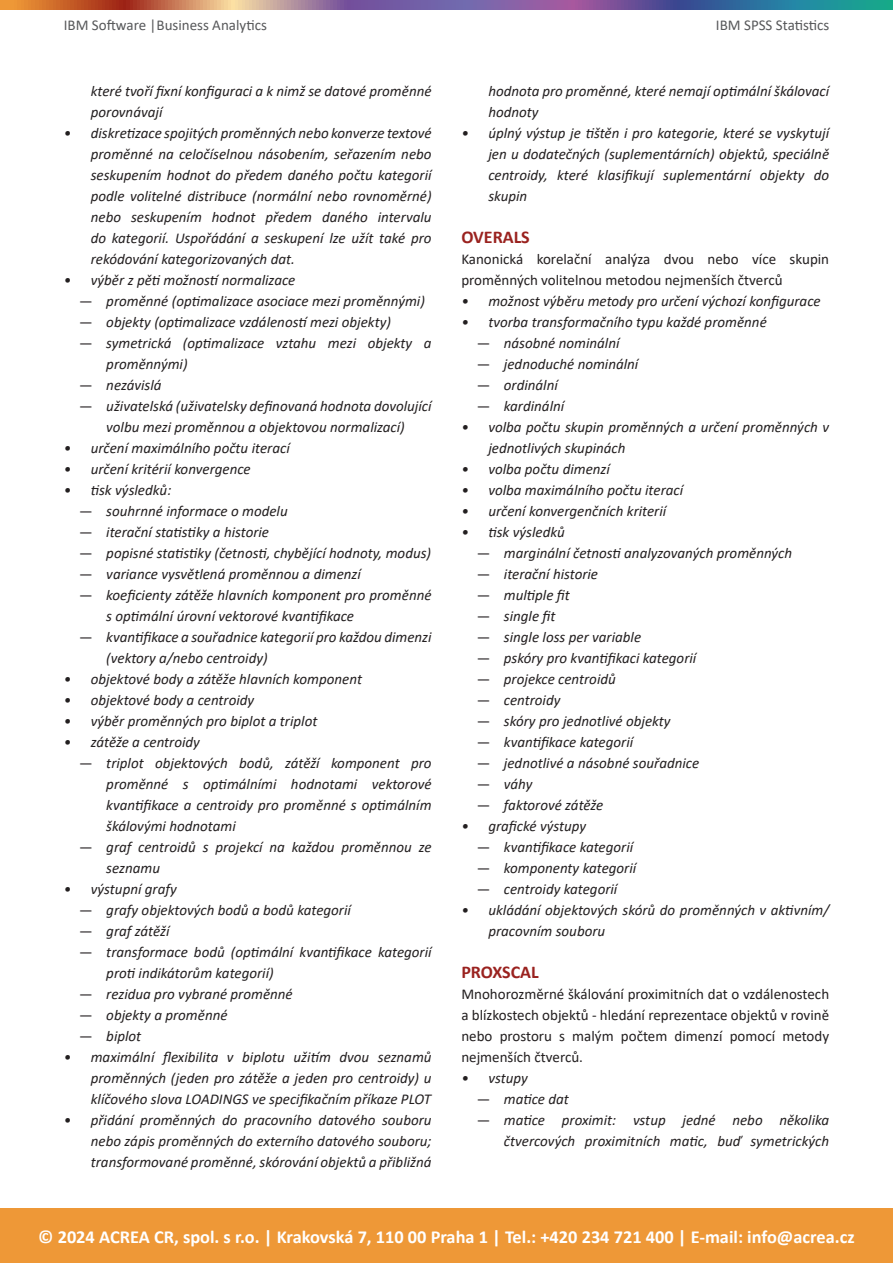
<style>
.page{position:relative;width:893px;height:1263px;background:#fff}
.page>*{position:absolute;margin:0;border:0;box-sizing:border-box;transform-origin:0 0}
.t1{font:700 18.3px "Calibri";color:#fff}
.t2{font:700 18px "Calibri";color:#9a221f}
.t3{font:italic 15px/21px "Calibri";color:#231f20}
.t4{font:15px/21px "Calibri";color:#231f20}
.t5{font:15px "Calibri";color:#57585a}
.s1{font-style:normal}
</style>
<div class="page">
<div style="left:0;top:1209px;width:893px;height:54px;background:#ee9837"></div>
<svg style="left:0;top:0;width:893px;height:9px;background:#827085"></svg>
<p class="t5" style="left:64px;top:14px;width:205px">IBM Software |Business Analytics</p>
<p class="t5" style="left:716px;top:14px;width:115px">IBM SPSS Statistics</p>
<p class="t3" style="left:91px;top:80px;width:342px">které tvoří fixní konfiguraci a k nimž se datové proměnné porovnávají</p>
<p class="t3" style="left:91px;top:122px;width:342px;text-align:justify;text-indent:-27px">• diskretizace spojitých proměnných nebo konverze textové proměnné na celočíselnou násobením, seřazením nebo seskupením hodnot do předem daného počtu kategorií podle volitelné distribuce (normální nebo rovnoměrné) nebo seskupením hodnot předem daného intervalu do kategorií. Uspořádání a seskupení lze užít také pro rekódování kategorizovaných dat.</p>
<p class="t3" style="left:64px;top:269px;width:233px">• výběr z pěti možností normalizace</p>
<p class="t3" style="left:79px;top:290px;width:347px"><span class="s1">—</span> proměnné (optimalizace asociace mezi proměnnými)</p>
<p class="t3" style="left:79px;top:311px;width:313px"><span class="s1">—</span> objekty (optimalizace vzdáleností mezi objekty)</p>
<p class="t3" style="left:106px;top:332px;width:327px;text-indent:-27px"><span class="s1">—</span> symetrická (optimalizace vztahu mezi objekty a proměnnými)</p>
<p class="t3" style="left:79px;top:374px;width:84px"><span class="s1">—</span> nezávislá</p>
<p class="t3" style="left:79px;top:395px;width:354px;text-align:center"><span class="s1">—</span> uživatelská (uživatelsky definovaná hodnota dovolující volbu mezi proměnnou a objektovou normalizací)</p>
<p class="t3" style="left:64px;top:437px;width:227px">• určení maximálního počtu iterací</p>
<p class="t3" style="left:64px;top:458px;width:188px">• určení kritérií konvergence</p>
<p class="t3" style="left:64px;top:479px;width:109px">• tisk výsledků:</p>
<p class="t3" style="left:79px;top:500px;width:210px"><span class="s1">—</span> souhrnné informace o modelu</p>
<p class="t3" style="left:79px;top:521px;width:191px"><span class="s1">—</span> iterační statistiky a historie</p>
<p class="t3" style="left:79px;top:542px;width:353px"><span class="s1">—</span> popisné statistiky (četnosti, chybějící hodnoty, modus)</p>
<p class="t3" style="left:79px;top:563px;width:283px"><span class="s1">—</span> variance vysvětlená proměnnou a dimenzí</p>
<p class="t3" style="left:106px;top:584px;width:327px;text-indent:-27px"><span class="s1">—</span> koeficienty zátěže hlavních komponent pro proměnné s optimální úrovní vektorové kvantifikace</p>
<p class="t3" style="left:106px;top:626px;width:327px;text-indent:-27px"><span class="s1">—</span> kvantifikace a souřadnice kategorií pro každou dimenzi (vektory a/nebo centroidy)</p>
<p class="t3" style="left:64px;top:668px;width:300px">• objektové body a zátěže hlavních komponent</p>
<p class="t3" style="left:64px;top:689px;width:192px">• objektové body a centroidy</p>
<p class="t3" style="left:64px;top:710px;width:255px">• výběr proměnných pro biplot a triplot</p>
<p class="t3" style="left:64px;top:731px;width:138px">• zátěže a centroidy</p>
<p class="t3" style="left:106px;top:752px;width:327px;text-align:justify;text-indent:-27px"><span class="s1">—</span> triplot objektových bodů, zátěží komponent pro proměnné s optimálními hodnotami vektorové kvantifikace a centroidy pro proměnné s optimálním škálovými hodnotami</p>
<p class="t3" style="left:106px;top:836px;width:327px;text-indent:-27px"><span class="s1">—</span> graf centroidů s projekcí na každou proměnnou ze seznamu</p>
<p class="t3" style="left:64px;top:878px;width:115px">• výstupní grafy</p>
<p class="t3" style="left:79px;top:899px;width:273px"><span class="s1">—</span> grafy objektových bodů a bodů kategorií</p>
<p class="t3" style="left:79px;top:920px;width:92px"><span class="s1">—</span> graf zátěží</p>
<p class="t3" style="left:106px;top:941px;width:327px;text-indent:-27px"><span class="s1">—</span> transformace bodů (optimální kvantifikace kategorií proti indikátorům kategorií)</p>
<p class="t3" style="left:79px;top:983px;width:215px"><span class="s1">—</span> rezidua pro vybrané proměnné</p>
<p class="t3" style="left:79px;top:1004px;width:150px"><span class="s1">—</span> objekty a proměnné</p>
<p class="t3" style="left:79px;top:1025px;width:64px"><span class="s1">—</span> biplot</p>
<p class="t3" style="left:91px;top:1046px;width:342px;text-align:justify;text-indent:-27px">• maximální flexibilita v biplotu užitím dvou seznamů proměnných (jeden pro zátěže a jeden pro centroidy) u klíčového slova LOADINGS ve specifikačním příkaze PLOT</p>
<p class="t3" style="left:91px;top:1109px;width:342px;text-align:justify;text-indent:-27px">• přidání proměnných do pracovního datového souboru nebo zápis proměnných do externího datového souboru; transformované proměnné, skórování objektů a přibližná</p>
<p class="t3" style="left:488px;top:80px;width:342px">hodnota pro proměnné, které nemají optimální škálovací hodnoty</p>
<p class="t3" style="left:488px;top:122px;width:342px;text-align:justify;text-indent:-27px">• úplný výstup je tištěn i pro kategorie, které se vyskytují jen u dodatečných (suplementárních) objektů, speciálně centroidy, které klasifikují suplementární objekty do skupin</p>
<p class="t2" style="left:461px;top:225px;width:70px">OVERALS</p>
<p class="t4" style="left:461px;top:248px;width:369px">Kanonická korelační analýza dvou nebo více skupin proměnných volitelnou metodou nejmenších čtverců</p>
<p class="t3" style="left:461px;top:290px;width:361px">• možnost výběru metody pro určení výchozí konfigurace</p>
<p class="t3" style="left:461px;top:311px;width:307px">• tvorba transformačního typu každé proměnné</p>
<p class="t3" style="left:477px;top:332px;width:144px"><span class="s1">—</span> násobné nominální</p>
<p class="t3" style="left:477px;top:353px;width:163px"><span class="s1">—</span> jednoduché nominální</p>
<p class="t3" style="left:477px;top:374px;width:82px"><span class="s1">—</span> ordinální</p>
<p class="t3" style="left:477px;top:395px;width:89px"><span class="s1">—</span> kardinální</p>
<p class="t3" style="left:488px;top:416px;width:342px;text-indent:-27px">• volba počtu skupin proměnných a určení proměnných v jednotlivých skupinách</p>
<p class="t3" style="left:461px;top:458px;width:150px">• volba počtu dimenzí</p>
<p class="t3" style="left:461px;top:479px;width:223px">• volba maximálního počtu iterací</p>
<p class="t3" style="left:461px;top:500px;width:206px">• určení konvergenčních kriterií</p>
<p class="t3" style="left:461px;top:521px;width:105px">• tisk výsledků</p>
<p class="t3" style="left:477px;top:542px;width:317px"><span class="s1">—</span> marginální četnosti analyzovaných proměnných</p>
<p class="t3" style="left:477px;top:563px;width:123px"><span class="s1">—</span> iterační historie</p>
<p class="t3" style="left:477px;top:584px;width:95px"><span class="s1">—</span> multiple fit</p>
<p class="t3" style="left:477px;top:605px;width:80px"><span class="s1">—</span> single fit</p>
<p class="t3" style="left:477px;top:626px;width:166px"><span class="s1">—</span> single loss per variable</p>
<p class="t3" style="left:477px;top:647px;width:221px"><span class="s1">—</span> pskóry pro kvantifikaci kategorií</p>
<p class="t3" style="left:477px;top:668px;width:140px"><span class="s1">—</span> projekce centroidů</p>
<p class="t3" style="left:477px;top:689px;width:85px"><span class="s1">—</span> centroidy</p>
<p class="t3" style="left:477px;top:710px;width:195px"><span class="s1">—</span> skóry pro jednotlivé objekty</p>
<p class="t3" style="left:477px;top:731px;width:158px"><span class="s1">—</span> kvantifikace kategorií</p>
<p class="t3" style="left:477px;top:752px;width:224px"><span class="s1">—</span> jednotlivé a násobné souřadnice</p>
<p class="t3" style="left:477px;top:773px;width:57px"><span class="s1">—</span> váhy</p>
<p class="t3" style="left:477px;top:794px;width:128px"><span class="s1">—</span> faktorové zátěže</p>
<p class="t3" style="left:461px;top:815px;width:126px">• grafické výstupy</p>
<p class="t3" style="left:477px;top:836px;width:158px"><span class="s1">—</span> kvantifikace kategorií</p>
<p class="t3" style="left:477px;top:857px;width:161px"><span class="s1">—</span> komponenty kategorií</p>
<p class="t3" style="left:477px;top:878px;width:142px"><span class="s1">—</span> centroidy kategorií</p>
<p class="t3" style="left:488px;top:899px;width:342px;text-indent:-27px">• ukládání objektových skórů do proměnných v aktivním/ pracovním souboru</p>
<p class="t2" style="left:461px;top:960px;width:79px">PROXSCAL</p>
<p class="t4" style="left:461px;top:983px;width:369px;text-align:justify">Mnohorozměrné škálování proximitních dat o vzdálenostech a blízkostech objektů ‐ hledání reprezentace objektů v rovině nebo prostoru s malým počtem dimenzí pomocí metody nejmenších čtverců.</p>
<p class="t3" style="left:461px;top:1067px;width:68px">• vstupy</p>
<p class="t3" style="left:477px;top:1088px;width:94px"><span class="s1">—</span> matice dat</p>
<p class="t3" style="left:477px;top:1109px;width:354px;text-align:right"><span class="s1">—</span> matice proximit: vstup jedné nebo několika čtvercových proximitních matic, buď symetrických</p>
<p class="t1" style="left:38px;top:1224px;width:818px">© 2024 ACREA CR, spol. s r.o. | Krakovská 7, 110 00 Praha 1 | Tel.: +420 234 721 400 | E-mail: info@acrea.cz</p>
</div>
